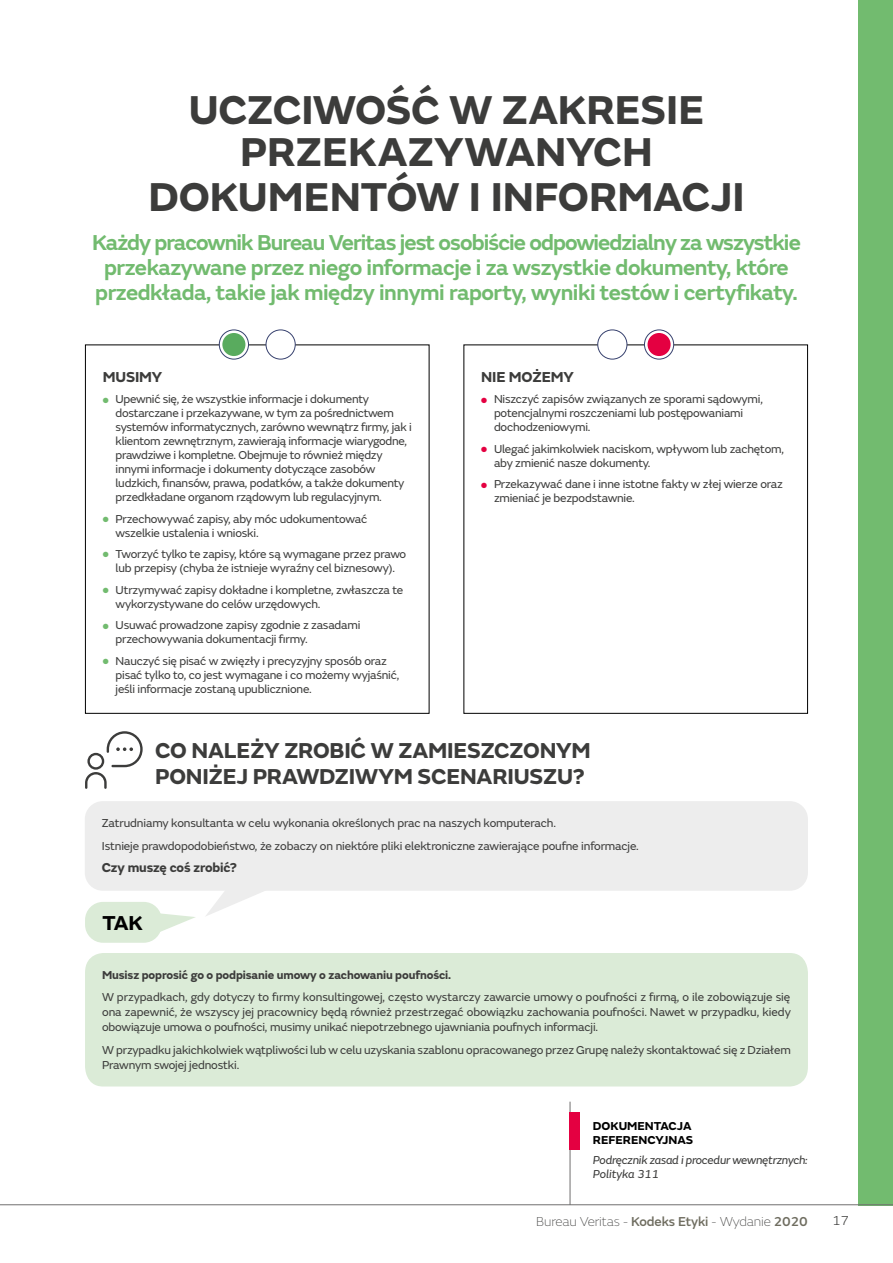
<style>
.page{position:relative;width:893px;height:1263px;background:#fff}
.page>*{position:absolute;margin:0;border:0;box-sizing:border-box;transform-origin:0 0}
.t1{font:700 42px/43.5px "FS Emeric";letter-spacing:-.005em;color:#3c3c3b;text-align:center}
.t2{font:600 22.5px/25.5px "FS Emeric";letter-spacing:-.03em;color:#72bb6f;text-align:center}
.t3{font:700 22.5px/25.5px "FS Emeric";letter-spacing:-.01em;color:#3c3c3b}
.t4{font:700 21px "FS Emeric";color:#000}
.t5{font:700 15px "FS Emeric";letter-spacing:-.01em;color:#3c3c3b}
.t6{font:100 13.5px "FS Emeric";letter-spacing:-.01em;color:#3c3c3b}
.t7{font:700 13.5px "FS Emeric";letter-spacing:-.01em;color:#3c3c3b}
.t8{font:300 13.5px "FS Emeric";color:#3c3c3b}
.t9{font:12px/14px "FS Emeric";letter-spacing:-.015em;color:#3c3c3b}
.t10{font:700 12px "FS Emeric";letter-spacing:-.01em;color:#3c3c3b}
.t11{font:italic 12px/14px "FS Emeric";letter-spacing:-.02em;color:#3c3c3b}
.t12{font:700 12px/14px "FS Emeric";color:#000}
.s1{color:#72bb6f}
.s2{color:#e40041}
.s3{font-weight:500;color:#6f6d60}
</style>
<div class="page">
<div style="left:859px;top:0;width:34px;height:1205px;background:#72bb6f"></div>
<hr style="left:0;top:1204px;width:893px;height:1px;background:#706f6f">
<svg style="left:206px;top:891px;width:58px;height:25px"></svg>
<div style="left:85px;top:344px;width:344px;height:370px;border:1px solid #000"></div>
<div style="left:463px;top:344px;width:345px;height:370px;border:1px solid #000"></div>
<svg style="left:219px;top:330px;width:29px;height:29px"></svg>
<div style="left:219px;top:329px;width:30px;height:30px;border:1px solid #37416e;border-radius:50%"></div>
<svg style="left:266px;top:330px;width:29px;height:29px"></svg>
<div style="left:266px;top:329px;width:30px;height:30px;border:1px solid #37416e;border-radius:50%"></div>
<div style="left:222px;top:333px;width:23px;height:23px;background:#59ab5e;border-radius:50%"></div>
<div style="left:269px;top:333px;width:23px;height:23px;background:#fff;border-radius:50%"></div>
<svg style="left:598px;top:330px;width:29px;height:29px"></svg>
<div style="left:597px;top:329px;width:30px;height:30px;border:1px solid #37416e;border-radius:50%"></div>
<svg style="left:644px;top:330px;width:30px;height:29px"></svg>
<div style="left:644px;top:329px;width:30px;height:30px;border:1px solid #37416e;border-radius:50%"></div>
<div style="left:601px;top:333px;width:23px;height:23px;background:#fff;border-radius:50%"></div>
<div style="left:647px;top:333px;width:24px;height:23px;background:#e40041;border-radius:50%"></div>
<div style="left:85px;top:801px;width:723px;height:90px;background:#ededed;border-radius:18px"></div>
<hr style="left:570px;top:1102px;width:1px;height:103px;background:#706f6f">
<div style="left:570px;top:1112px;width:10px;height:38px;background:#e40041"></div>
<svg style="left:161px;top:913px;width:34px;height:19px"></svg>
<div style="left:85px;top:902px;width:77px;height:41px;background:#dbebd7;border-radius:18px"></div>
<div style="left:85px;top:953px;width:723px;height:133px;background:#dbebd7;border-radius:19px"></div>
<svg style="left:85px;top:731px;width:58px;height:58px"></svg>
<h1 class="t1" style="left:148px;top:85px;width:598px">UCZCIWOŚĆ W ZAKRESIE<br>PRZEKAZYWANYCH<br>DOKUMENTÓW I INFORMACJI</h1>
<h2 class="t2" style="left:92px;top:228px;width:710px">Każdy pracownik Bureau Veritas jest osobiście odpowiedzialny za wszystkie przekazywane przez niego informacje i za wszystkie dokumenty, które przedkłada, takie jak między innymi raporty, wyniki testów i certyfikaty.</h2>
<p class="t5" style="left:103px;top:365px;width:61px">MUSIMY</p>
<p class="t9" style="left:116px;top:392px;width:298px;text-indent:-13px"><span class="s1">●</span> Upewnić się, że wszystkie informacje i dokumenty dostarczane i przekazywane, w tym za pośrednictwem systemów informatycznych, zarówno wewnątrz firmy, jak i klientom zewnętrznym, zawierają informacje wiarygodne, prawdziwe i kompletne. Obejmuje to również między innymi informacje i dokumenty dotyczące zasobów ludzkich, finansów, prawa, podatków, a także dokumenty przedkładane organom rządowym lub regulacyjnym.</p>
<p class="t9" style="left:116px;top:511px;width:253px;text-indent:-13px"><span class="s1">●</span> Przechowywać zapisy, aby móc udokumentować wszelkie ustalenia i wnioski.</p>
<p class="t9" style="left:103px;top:546px;width:305px;text-align:center"><span class="s1">●</span> Tworzyć tylko te zapisy, które są wymagane przez prawo lub przepisy (chyba że istnieje wyraźny cel biznesowy).</p>
<p class="t9" style="left:116px;top:582px;width:289px;text-indent:-13px"><span class="s1">●</span> Utrzymywać zapisy dokładne i kompletne, zwłaszcza te wykorzystywane do celów urzędowych.</p>
<p class="t9" style="left:116px;top:618px;width:246px;text-indent:-13px"><span class="s1">●</span> Usuwać prowadzone zapisy zgodnie z zasadami przechowywania dokumentacji firmy.</p>
<p class="t9" style="left:116px;top:653px;width:285px;text-indent:-13px"><span class="s1">●</span> Nauczyć się pisać w zwięzły i precyzyjny sposób oraz pisać tylko to, co jest wymagane i co możemy wyjaśnić, jeśli informacje zostaną upublicznione.</p>
<p class="t5" style="left:481px;top:365px;width:94px">NIE MOŻEMY</p>
<p class="t9" style="left:494px;top:392px;width:270px;text-indent:-13px"><span class="s2">●</span> Niszczyć zapisów związanych ze sporami sądowymi, potencjalnymi roszczeniami lub postępowaniami dochodzeniowymi.</p>
<p class="t9" style="left:494px;top:441px;width:291px;text-indent:-13px"><span class="s2">●</span> Ulegać jakimkolwiek naciskom, wpływom lub zachętom, aby zmienić nasze dokumenty.</p>
<p class="t9" style="left:494px;top:477px;width:290px;text-indent:-13px"><span class="s2">●</span> Przekazywać dane i inne istotne fakty w złej wierze oraz zmieniać je bezpodstawnie.</p>
<h2 class="t3" style="left:155px;top:736px;width:437px">CO NALEŻY ZROBIĆ W ZAMIESZCZONYM<br>PONIŻEJ PRAWDZIWYM SCENARIUSZU?</h2>
<p class="t9" style="left:102px;top:811px;width:539px;line-height:22.6px">Zatrudniamy konsultanta w celu wykonania określonych prac na naszych komputerach.<br>Istnieje prawdopodobieństwo, że zobaczy on niektóre pliki elektroniczne zawierające poufne informacje.</p>
<p class="t7" style="left:102px;top:857px;width:137px">Czy muszę coś zrobić?</p>
<h3 class="t4" style="left:102px;top:906px;width:42px">TAK</h3>
<p class="t10" style="left:102px;top:965px;width:351px">Musisz poprosić go o podpisanie umowy o zachowaniu poufności.</p>
<p class="t9" style="left:102px;top:989px;width:690px;line-height:15px;text-align:justify">W przypadkach, gdy dotyczy to firmy konsultingowej, często wystarczy zawarcie umowy o poufności z firmą, o ile zobowiązuje się ona zapewnić, że wszyscy jej pracownicy będą również przestrzegać obowiązku zachowania poufności. Nawet w przypadku, kiedy obowiązuje umowa o poufności, musimy unikać niepotrzebnego ujawniania poufnych informacji.</p>
<p class="t9" style="left:102px;top:1042px;width:690px;line-height:15px">W przypadku jakichkolwiek wątpliwości lub w celu uzyskania szablonu opracowanego przez Grupę należy skontaktować się z Działem<br>Prawnym swojej jednostki.</p>
<p class="t12" style="left:593px;top:1118px;width:102px">DOKUMENTACJA<br>REFERENCYJNAS</p>
<p class="t11" style="left:593px;top:1153px;width:216px">Podręcznik zasad i procedur wewnętrznych:<br>Polityka 311</p>
<p class="t6" style="left:536px;top:1212px;width:273px">Bureau Veritas - <span class="s3">Kodeks Etyki</span> - Wydanie <span class="s3">2020</span></p>
<p class="t8" style="left:833px;top:1211px;width:18px">17</p>
</div>
